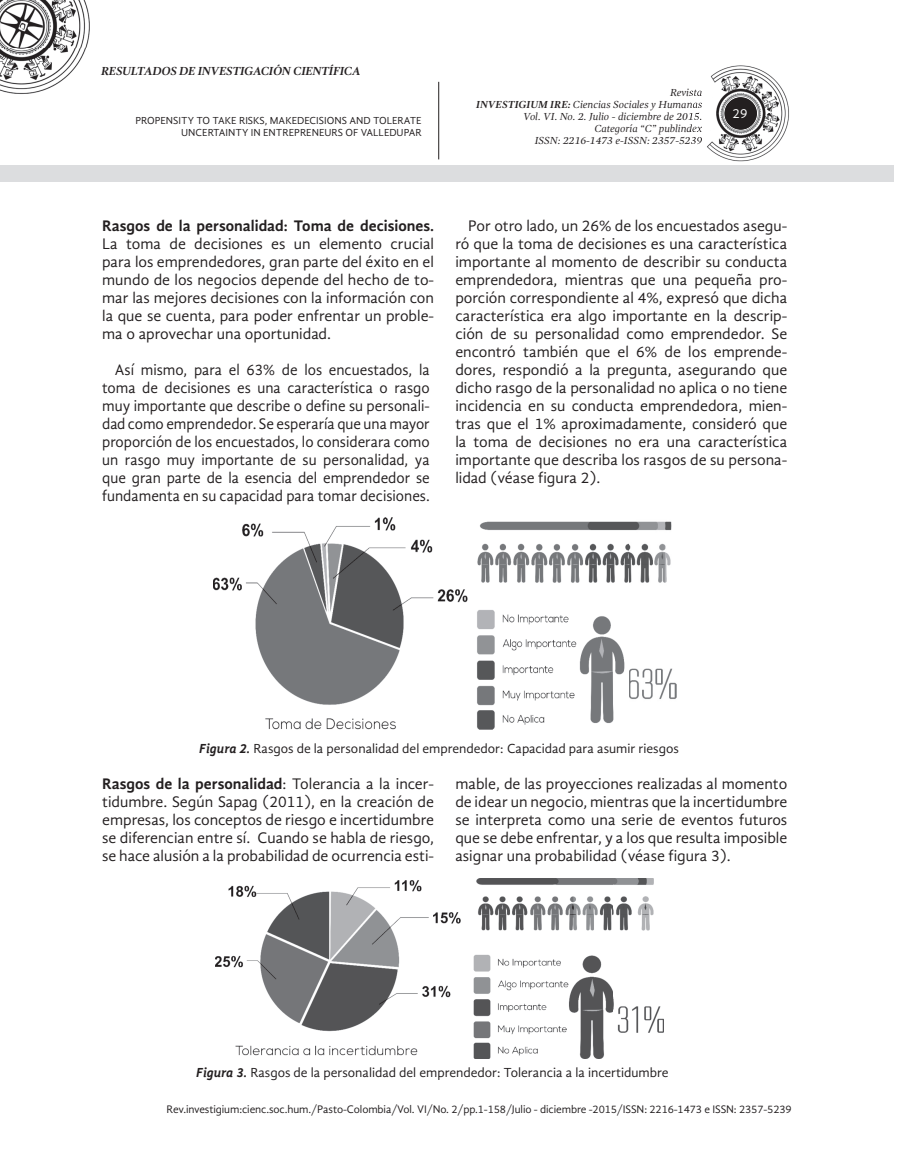
<style>
.page{position:relative;width:915px;height:1170px;background:#fff}
.page>*{position:absolute;margin:0;border:0;box-sizing:border-box;transform-origin:0 0}
.t1{font:15.75px/18px "Gandhi Sans";color:#231f20;text-align:justify}
.t2{font:15.75px/18px "Gandhi Sans";color:#231f20;text-align:justify;scale:.96 1}
.t3{font:700 15.75px "Gandhi Sans";color:#231f20}
.t4{font:13.5px "Gandhi Sans";color:#231f20}
.t5{font:13.5px "Gandhi Sans";color:#fff}
.t6{font:italic 700 12px "Gandhi Serif";letter-spacing:-.025em;color:#231f20}
.t7{font:11.25px "Gandhi Sans";letter-spacing:-.01em;color:#231f20}
.t8{font:italic 10.5px/12px "Gandhi Serif";color:#231f20;text-align:right}
.t9{font:10.5px/12px "Gandhi Sans";color:#231f20;text-align:right}
.s1{font-weight:700}
.s2{font-weight:700;font-style:italic}
</style>
<div class="page">
<div style="left:0;top:166px;width:893px;height:16px;background:#dcdddf"></div>
<hr style="left:438px;top:82px;width:1px;height:77px;background:#231f20">
<img style="left:697px;top:65px;width:92px;height:97px">
<svg style="left:690px;top:88px;width:11px;height:56px"></svg>
<svg style="left:724px;top:97px;width:32px;height:33px"></svg>
<img style="left:0;top:0;width:90px;height:94px">
<img style="left:213px;top:518px;width:462px;height:211px">
<img style="left:215px;top:878px;width:448px;height:180px">
<p class="t6" style="left:101px;top:64px;width:261px">RESULTADOS DE INVESTIGACIÓN CIENTÍFICA</p>
<p class="t9" style="left:135px;top:115px;width:287px">PROPENSITY TO TAKE RISKS, MAKEDECISIONS AND TOLERATE<br>UNCERTAINTY IN ENTREPRENEURS OF VALLEDUPAR</p>
<p class="t8" style="left:476px;top:86px;width:227px">Revista<br><span class="s1">INVESTIGIUM IRE:</span> Ciencias Sociales y Humanas<br>Vol. VI. No. 2. Julio - diciembre de 2015.<br>Categoría “C” publindex<br>ISSN: 2216-1473 e-ISSN: 2357-5239</p>
<p class="t5" style="left:732px;top:106px;width:16px">29</p>
<p class="t3" style="left:102px;top:216px;width:333px">Rasgos de la personalidad: Toma de decisiones.</p>
<p class="t1" style="left:102px;top:234px;width:333px">La toma de decisiones es un elemento crucial para los emprendedores, gran parte del éxito en el mundo de los negocios depende del hecho de to&shy;mar las mejores decisiones con la información con la que se cuenta, para poder enfrentar un proble&shy;ma o aprovechar una oportunidad.</p>
<p class="t2" style="left:102px;top:360px;width:343px;text-indent:13px">Así mismo, para el 63% de los encuestados, la toma de decisiones es una característica o rasgo muy importante que describe o define su personali&shy;dad como emprendedor. Se esperaría que una mayor proporción de los encuestados, lo considerara como un rasgo muy importante de su personalidad, ya que gran parte de la esencia del emprendedor se fundamenta en su capacidad para tomar decisiones.</p>
<p class="t1" style="left:455px;top:216px;width:333px;text-indent:13px">Por otro lado, un 26% de los encuestados asegu&shy;ró que la toma de decisiones es una característica importante al momento de describir su conducta emprendedora, mientras que una pequeña pro&shy;porción correspondiente al 4%, expresó que dicha característica era algo importante en la descrip&shy;ción de su personalidad como emprendedor. Se encontró también que el 6% de los emprende&shy;dores, respondió a la pregunta, asegurando que dicho rasgo de la personalidad no aplica o no tiene incidencia en su conducta emprendedora, mien&shy;tras que el 1% aproximadamente, consideró que la toma de decisiones no era una característica importante que describa los rasgos de su persona&shy;lidad (véase figura 2).</p>
<p class="t4" style="left:199px;top:740px;width:481px"><span class="s2">Figura 2.</span> Rasgos de la personalidad del emprendedor: Capacidad para asumir riesgos</p>
<p class="t1" style="left:102px;top:774px;width:333px"><span class="s1">Rasgos de la personalidad</span>: Tolerancia a la incer&shy;tidumbre. Según Sapag (2011), en la creación de empresas, los conceptos de riesgo e incertidumbre se diferencian entre sí. Cuando se habla de riesgo, se hace alusión a la probabilidad de ocurrencia esti-</p>
<p class="t1" style="left:455px;top:774px;width:333px">mable, de las proyecciones realizadas al momento de idear un negocio, mientras que la incertidumbre se interpreta como una serie de eventos futuros que se debe enfrentar, y a los que resulta imposible asignar una probabilidad (véase figura 3).</p>
<p class="t4" style="left:196px;top:1064px;width:473px"><span class="s2">Figura 3.</span> Rasgos de la personalidad del emprendedor: Tolerancia a la incertidumbre</p>
<p class="t7" style="left:166px;top:1102px;width:626px">Rev.investigium:cienc.soc.hum./Pasto-Colombia/Vol. VI/No. 2/pp.1-158/Julio - diciembre -2015/ISSN: 2216-1473 e ISSN: 2357-5239</p>
</div>
